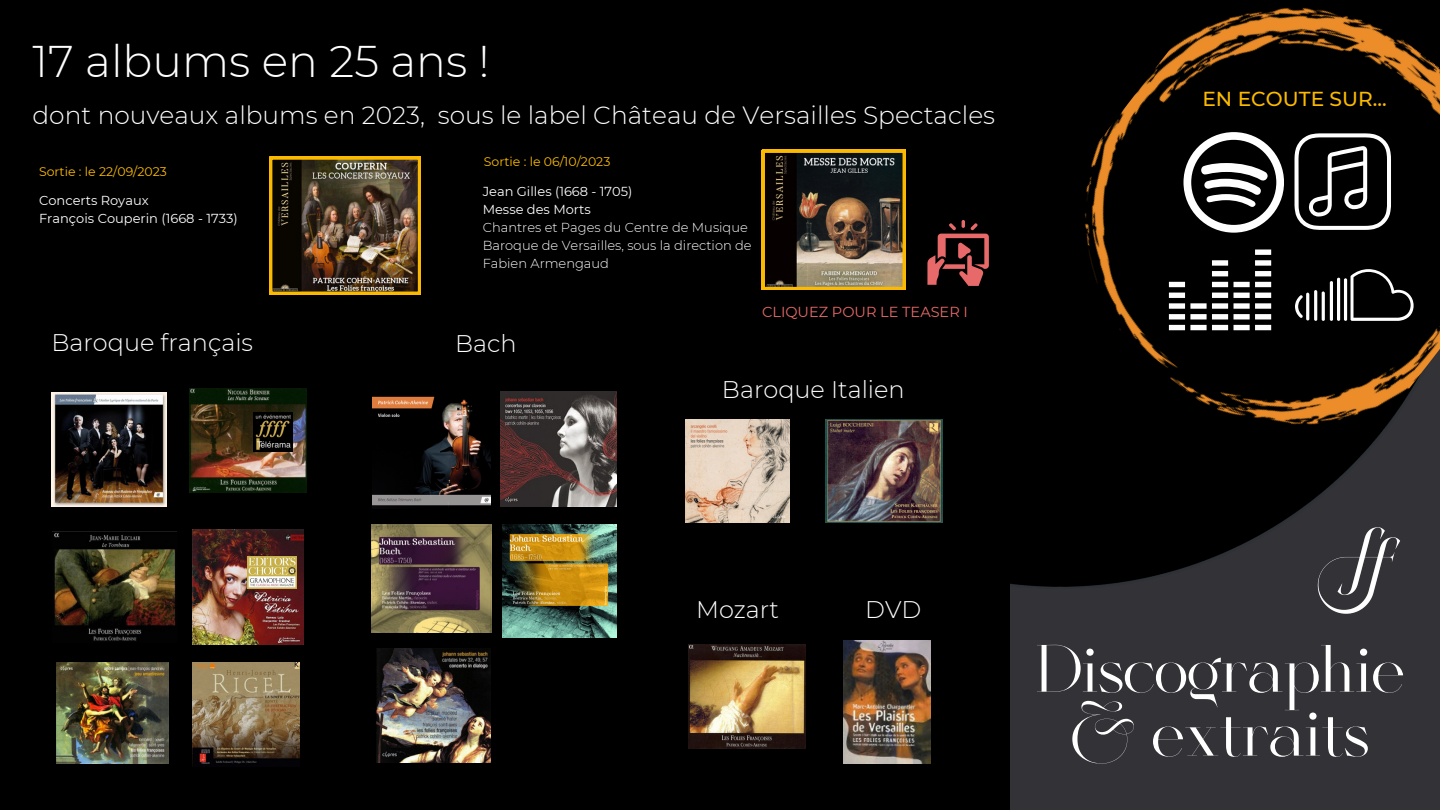
<style>
.page{position:relative;width:1440px;height:810px;background:#000}
.page>*{position:absolute;margin:0;border:0;box-sizing:border-box;transform-origin:0 0}
.t1{font:72.3px/63.9px "Masque Hairline";color:#fff;text-align:center}
.t2{font:300 44.3px "Montserrat";color:#fefefe}
.t3{font:300 24.9px "Montserrat";color:#fefefe}
.t4{font:300 24px "Montserrat";color:#fff}
.t5{font:500 20.2px "Montserrat";color:#fbba00}
.t6{font:14.5px "Montserrat";color:#e86969}
.t7{font:300 13px/18px "Montserrat";color:#fefefe}
.t8{font:13px "Montserrat";color:#fff}
.t9{font:13px "Montserrat";color:#fefefe}
.t10{font:12.5px "Montserrat";color:#fbba00}
</style>
<div class="page">
<img style="left:1011px;top:498px;width:429px;height:312px">
<img style="left:689px;top:645px;width:116px;height:103px">
<img style="left:826px;top:419px;width:117px;height:104px">
<img style="left:685px;top:419px;width:105px;height:104px">
<img style="left:843px;top:640px;width:87px;height:123px">
<img style="left:1084px;top:7px;width:356px;height:491px">
<img style="left:57px;top:663px;width:111px;height:100px">
<img style="left:192px;top:530px;width:112px;height:115px">
<img style="left:248px;top:557px;width:48px;height:31px">
<img style="left:189px;top:389px;width:118px;height:103px">
<img style="left:254px;top:412px;width:38px;height:39px">
<hr style="left:1314px;top:290px;width:3px;height:31px;background:#fefefe;border-radius:2px">
<hr style="left:1306px;top:293px;width:3px;height:27px;background:#fefefe;border-radius:2px">
<svg style="left:1295px;top:295px;width:8px;height:23px"></svg>
<hr style="left:1322px;top:291px;width:3px;height:30px;background:#fefefe;border-radius:2px">
<hr style="left:1344px;top:278px;width:3px;height:43px;background:#fefefe;border-radius:2px">
<hr style="left:1330px;top:281px;width:3px;height:40px;background:#fefefe;border-radius:2px">
<svg style="left:1351px;top:269px;width:63px;height:52px"></svg>
<hr style="left:1337px;top:278px;width:3px;height:43px;background:#fefefe;border-radius:2px">
<img style="left:373px;top:396px;width:118px;height:113px">
<img style="left:501px;top:391px;width:115px;height:116px">
<img style="left:502px;top:524px;width:114px;height:113px">
<img style="left:376px;top:648px;width:114px;height:114px">
<img style="left:371px;top:524px;width:120px;height:109px">
<img style="left:51px;top:393px;width:116px;height:114px">
<img style="left:52px;top:531px;width:125px;height:110px">
<img style="left:192px;top:663px;width:108px;height:103px">
<img style="left:1301px;top:510px;width:116px;height:120px">
<img style="left:269px;top:157px;width:152px;height:138px">
<img style="left:762px;top:150px;width:143px;height:140px">
<svg style="left:927px;top:220px;width:62px;height:66px"></svg>
<h4 class="t2" style="left:33px;top:34px;width:459px">17 albums en 25 ans !</h4>
<p class="t3" style="left:33px;top:100px;width:964px">dont nouveaux albums en 2023, sous le label Château de Versailles Spectacles</p>
<p class="t10" style="left:39px;top:164px;width:129px">Sortie : le 22/09/2023</p>
<p class="t8" style="left:39px;top:193px;width:111px">Concerts Royaux</p>
<p class="t8" style="left:39px;top:211px;width:200px">François Couperin (1668 - 1733)</p>
<h4 class="t10" style="left:484px;top:154px;width:128px">Sortie : le 06/10/2023</h4>
<p class="t9" style="left:483px;top:183px;width:151px">Jean Gilles (1668 - 1705)</p>
<p class="t9" style="left:483px;top:201px;width:110px">Messe des Morts</p>
<p class="t7" style="left:483px;top:218px;width:270px">Chantres et Pages du Centre de Musique<br>Baroque de Versailles, sous la direction de<br>Fabien Armengaud</p>
<h4 class="t4" style="left:51px;top:327px;width:203px">Baroque français</h4>
<p class="t4" style="left:455px;top:329px;width:63px">Bach</p>
<h3 class="t6" style="left:762px;top:303px;width:207px">CLIQUEZ POUR LE TEASER I</h3>
<h4 class="t4" style="left:722px;top:374px;width:184px">Baroque Italien</h4>
<p class="t5" style="left:1202px;top:86px;width:186px">EN ECOUTE SUR...</p>
<h4 class="t4" style="left:696px;top:595px;width:84px">Mozart</h4>
<p class="t4" style="left:865px;top:595px;width:58px">DVD</p>
<h2 class="t1" style="left:1036px;top:640px;width:370px">Discographie &amp; extraits</h2>
</div>
